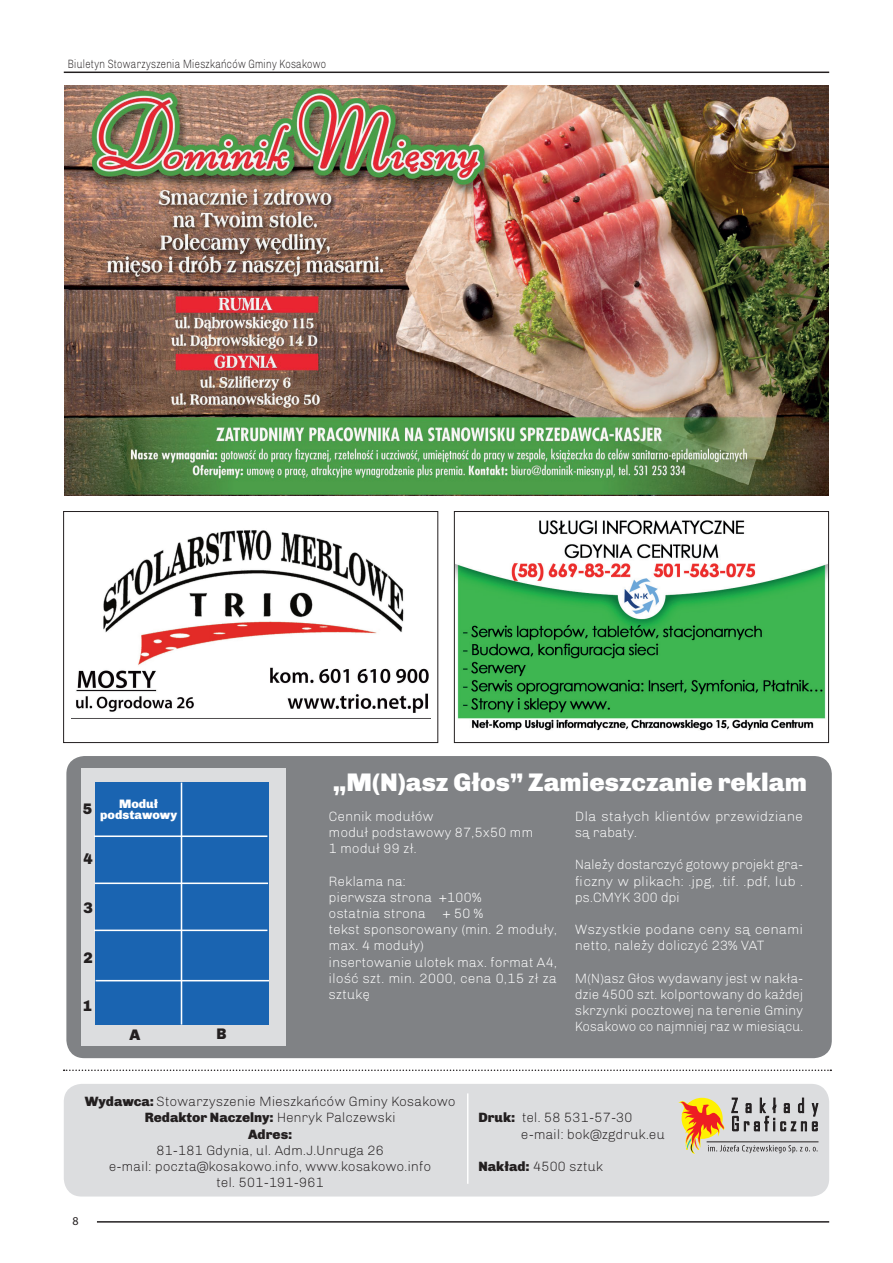
<style>
.page{position:relative;width:893px;height:1263px;background:#fff}
.page>*{position:absolute;margin:0;border:0;box-sizing:border-box;transform-origin:0 0}
.t1{font:900 25.5px "Chivo";color:#fff}
.t2{font:900 15.3px "Chivo";color:#231f20}
.t3{font:300 13.5px/16.2px "Chivo";color:#fff}
.t4{font:300 13.5px/16.2px "Chivo";color:#231f20;text-align:center}
.t5{font:300 13.5px/16.2px "Chivo";color:#fff;scale:1.04 1}
.t6{font:900 12.3px/10.8px "Chivo";color:#fff}
.t7{font:300 12px "Chivo";color:#231f20;scale:.82 1}
.t8{font:12px "Myriad Pro";color:#231f20}
.s1{font-weight:900}
</style>
<div class="page">
<hr style="left:64px;top:72px;width:765px;height:1px;background:#231f20">
<hr style="left:97px;top:1221px;width:732px;height:1px;background:#231f20">
<div style="left:66px;top:756px;width:766px;height:302px;background:#808285;border-radius:18px"></div>
<div style="left:64px;top:1084px;width:765px;height:112px;background:#dcdddf;border-radius:18px"></div>
<svg style="left:679px;top:1098px;width:139px;height:55px"></svg>
<hr style="left:467px;top:1093px;width:1px;height:91px;background:#fff">
<svg style="left:64px;top:1069px;width:767px;height:2px"></svg>
<img style="left:71px;top:530px;width:360px;height:189px">
<img style="left:456px;top:520px;width:371px;height:210px">
<div style="left:81px;top:768px;width:204px;height:278px;background:#dcdddf"></div>
<div style="left:96px;top:782px;width:173px;height:242px;background:#1a64b1"></div>
<hr style="left:181px;top:782px;width:1px;height:242px;background:#fff">
<hr style="left:95px;top:882px;width:173px;height:2px;background:#fff">
<hr style="left:94px;top:835px;width:173px;height:2px;background:#fff">
<hr style="left:94px;top:929px;width:173px;height:2px;background:#fff">
<hr style="left:96px;top:980px;width:173px;height:1px;background:#fff">
<div style="left:63px;top:511px;width:375px;height:232px;border:1px solid #231f20"></div>
<div style="left:454px;top:511px;width:375px;height:232px;border:1px solid #231f20"></div>
<img style="left:64px;top:85px;width:765px;height:411px">
<p class="t7" style="left:68px;top:57px;width:317px">Biuletyn Stowarzyszenia Mieszkańców Gminy Kosakowo</p>
<h1 class="t1" style="left:333px;top:767px;width:476px">„M(N)asz Głos” Zamieszczanie reklam</h1>
<p class="t6" style="left:83px;top:798px;width:96px;text-indent:36px">Moduł<br><sup>5</sup> podstawowy</p>
<p class="t2" style="left:83px;top:849px;width:11px">4</p>
<p class="t2" style="left:84px;top:898px;width:11px">3</p>
<p class="t2" style="left:83px;top:948px;width:11px">2</p>
<p class="t2" style="left:83px;top:996px;width:11px">1</p>
<p class="t2" style="left:129px;top:1025px;width:12px">A</p>
<p class="t2" style="left:216px;top:1025px;width:10px">B</p>
<p class="t3" style="left:329px;top:808px;width:206px">Cennik modułów<br>moduł podstawowy 87,5x50 mm<br>1 moduł 99 zł.</p>
<p class="t3" style="left:329px;top:873px;width:230px">Reklama na:<br>pierwsza strona +100%<br>ostatnia strona + 50 %<br>tekst sponsorowany (min. 2 moduły, max. 4 moduły)<br>insertowanie ulotek max. format A4, ilość szt. min. 2000, cena 0,15 zł za sztukę</p>
<p class="t5" style="left:575px;top:808px;width:221px">Dla stałych klientów przewidziane są rabaty.</p>
<p class="t3" style="left:575px;top:857px;width:230px;text-align:justify">Należy dostarczyć gotowy projekt gra&shy;ficzny w plikach: .jpg, .tif. .pdf, lub . ps.CMYK 300 dpi</p>
<p class="t5" style="left:575px;top:922px;width:221px">Wszystkie podane ceny są cenami netto, należy doliczyć 23% VAT</p>
<p class="t3" style="left:575px;top:970px;width:230px;text-align:justify">M(N)asz Głos wydawany jest w nakła&shy;dzie 4500 szt. kolportowany do każdej skrzynki pocztowej na terenie Gminy Kosakowo co najmniej raz w miesiącu.</p>
<p class="t4" style="left:85px;top:1093px;width:372px"><span class="s1">Wydawca:</span> Stowarzyszenie Mieszkańców Gminy Kosakowo<br><span class="s1">Redaktor Naczelny:</span> Henryk Palczewski<br><span class="s1">Adres:</span></p>
<p class="t4" style="left:109px;top:1142px;width:324px">81-181 Gdynia, ul. Adm.J.Unruga 26<br>e-mail: poczta@kosakowo.info, www.kosakowo.info tel. 501-191-961</p>
<p class="t8" style="left:72px;top:1214px;width:8px">8</p>
<p class="t4" style="left:521px;top:1110px;width:145px;text-align:left;text-indent:-43px"><span class="s1">Druk:</span> tel. 58 531-57-30 e-mail: bok@zgdruk.eu</p>
<p class="t4" style="left:478px;top:1158px;width:126px"><span class="s1">Nakład:</span> 4500 sztuk</p>
</div>
